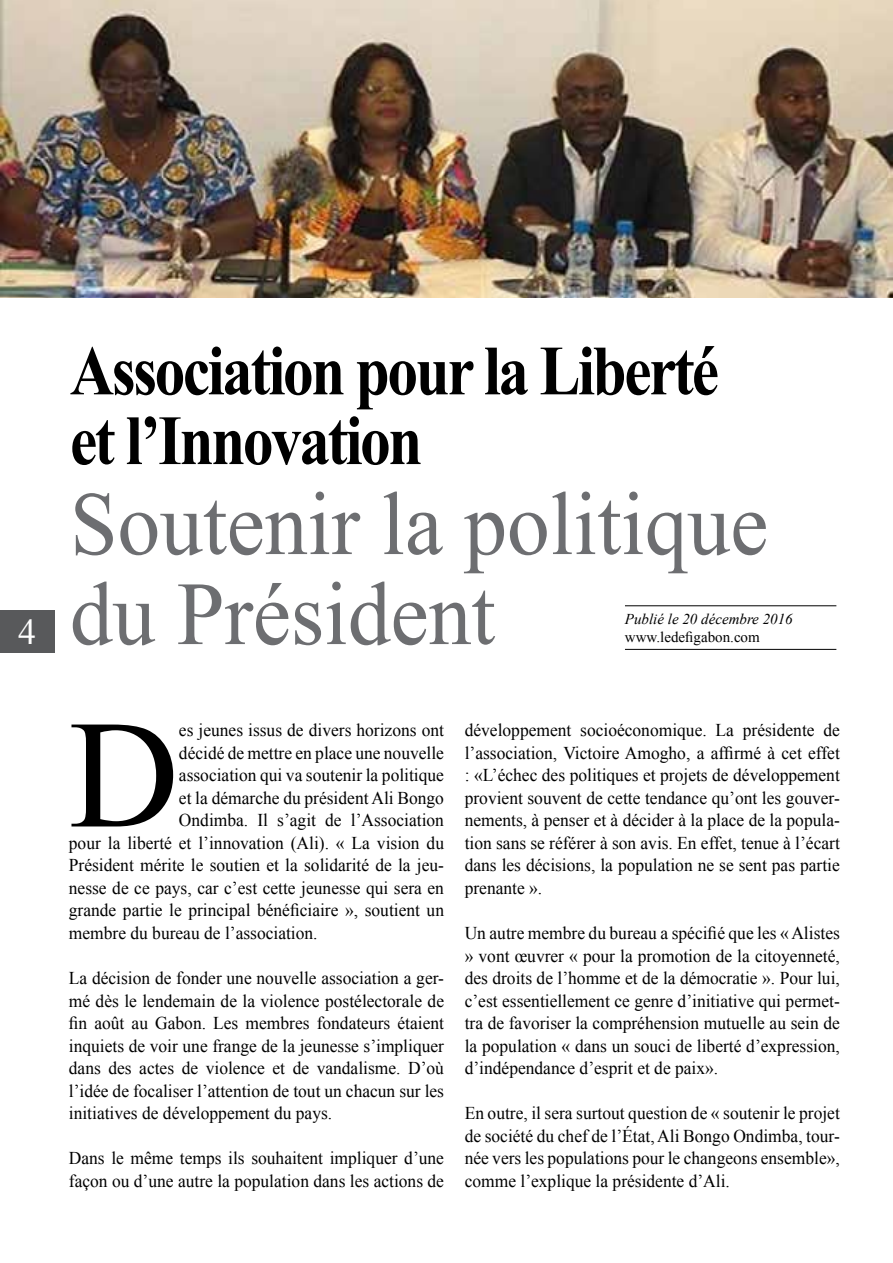
<style>
.page{position:relative;width:893px;height:1263px;background:#fff}
.page>*{position:absolute;margin:0;border:0;box-sizing:border-box;transform-origin:0 0}
.t1{font:153.9px "Times New Roman";color:#000}
.t2{font:90px "Times New Roman";color:#6d6e71;scale:.95 1}
.t3{font:700 70.5px/69.8px "Times New Roman";letter-spacing:-.04em;color:#000;scale:.87 1}
.t4{font:36px "Times New Roman";color:#fff}
.t5{font:18px/22.5px "Times New Roman";color:#000;text-align:justify}
.t6{font:italic 15px "Times New Roman";color:#000}
.t7{font:15px "Times New Roman";color:#000}
</style>
<div class="page">
<div style="left:0;top:610px;width:54px;height:43px;background:#58595b"></div>
<img style="left:0;top:0;width:893px;height:298px">
<hr style="left:625px;top:649px;width:211px;height:1px;background:#000">
<hr style="left:625px;top:605px;width:211px;height:1px;background:#000">
<h3 class="t4" style="left:18px;top:606px;width:19px">4</h3>
<h3 class="t3" style="left:70px;top:334px;width:747px">Association pour la Liberté et l’Innovation</h3>
<h2 class="t2" style="left:70px;top:460px;width:737px">Soutenir la politique</h2>
<h2 class="t2" style="left:70px;top:550px;width:449px">du Président</h2>
<p class="t6" style="left:625px;top:609px;width:169px">Publié le 20 décembre 2016</p>
<p class="t7" style="left:625px;top:627px;width:136px">www.ledefigabon.com</p>
<h1 class="t1" style="left:69px;top:666px;width:112px">D</h1>
<p class="t5" style="left:179px;top:719px;width:267px">es jeunes issus de divers horizons ont</p>
<p class="t5" style="left:179px;top:741px;width:267px">décidé de mettre en place une nouvelle</p>
<p class="t5" style="left:179px;top:764px;width:267px">association qui va soutenir la politique</p>
<p class="t5" style="left:179px;top:786px;width:267px">et la démarche du président Ali Bongo</p>
<p class="t5" style="left:179px;top:809px;width:267px">Ondimba. Il s’agit de l’Association</p>
<p class="t5" style="left:69px;top:831px;width:377px">pour la liberté et l’innovation (Ali). « La vision du</p>
<p class="t5" style="left:69px;top:854px;width:377px">Président mérite le soutien et la solidarité de la jeu-</p>
<p class="t5" style="left:69px;top:876px;width:377px">nesse de ce pays, car c’est cette jeunesse qui sera en</p>
<p class="t5" style="left:69px;top:899px;width:377px">grande partie le principal bénéficiaire », soutient un</p>
<p class="t5" style="left:69px;top:921px;width:250px">membre du bureau de l’association.</p>
<p class="t5" style="left:69px;top:966px;width:377px">La décision de fonder une nouvelle association a ger&shy;mé dès le lendemain de la violence postélectorale de fin août au Gabon. Les membres fondateurs étaient inquiets de voir une frange de la jeunesse s’impliquer dans des actes de violence et de vandalisme. D’où l’idée de focaliser l’attention de tout un chacun sur les initiatives de développement du pays.</p>
<p class="t5" style="left:69px;top:1146px;width:377px">Dans le même temps ils souhaitent impliquer d’une façon ou d’une autre la population dans les actions de</p>
<p class="t5" style="left:465px;top:719px;width:377px">développement socioéconomique. La présidente de l’association, Victoire Amogho, a affirmé à cet effet : «L’échec des politiques et projets de développement provient souvent de cette tendance qu’ont les gouver&shy;nements, à penser et à décider à la place de la popula&shy;tion sans se référer à son avis. En effet, tenue à l’écart dans les décisions, la population ne se sent pas partie prenante ».</p>
<p class="t5" style="left:465px;top:921px;width:377px">Un autre membre du bureau a spécifié que les « Alistes » vont œuvrer « pour la promotion de la citoyenneté, des droits de l’homme et de la démocratie ». Pour lui, c’est essentiellement ce genre d’initiative qui permet&shy;tra de favoriser la compréhension mutuelle au sein de la population « dans un souci de liberté d’expression, d’indépendance d’esprit et de paix».</p>
<p class="t5" style="left:465px;top:1101px;width:377px">En outre, il sera surtout question de « soutenir le projet de société du chef de l’État, Ali Bongo Ondimba, tour&shy;née vers les populations pour le changeons ensemble», comme l’explique la présidente d’Ali.</p>
</div>
